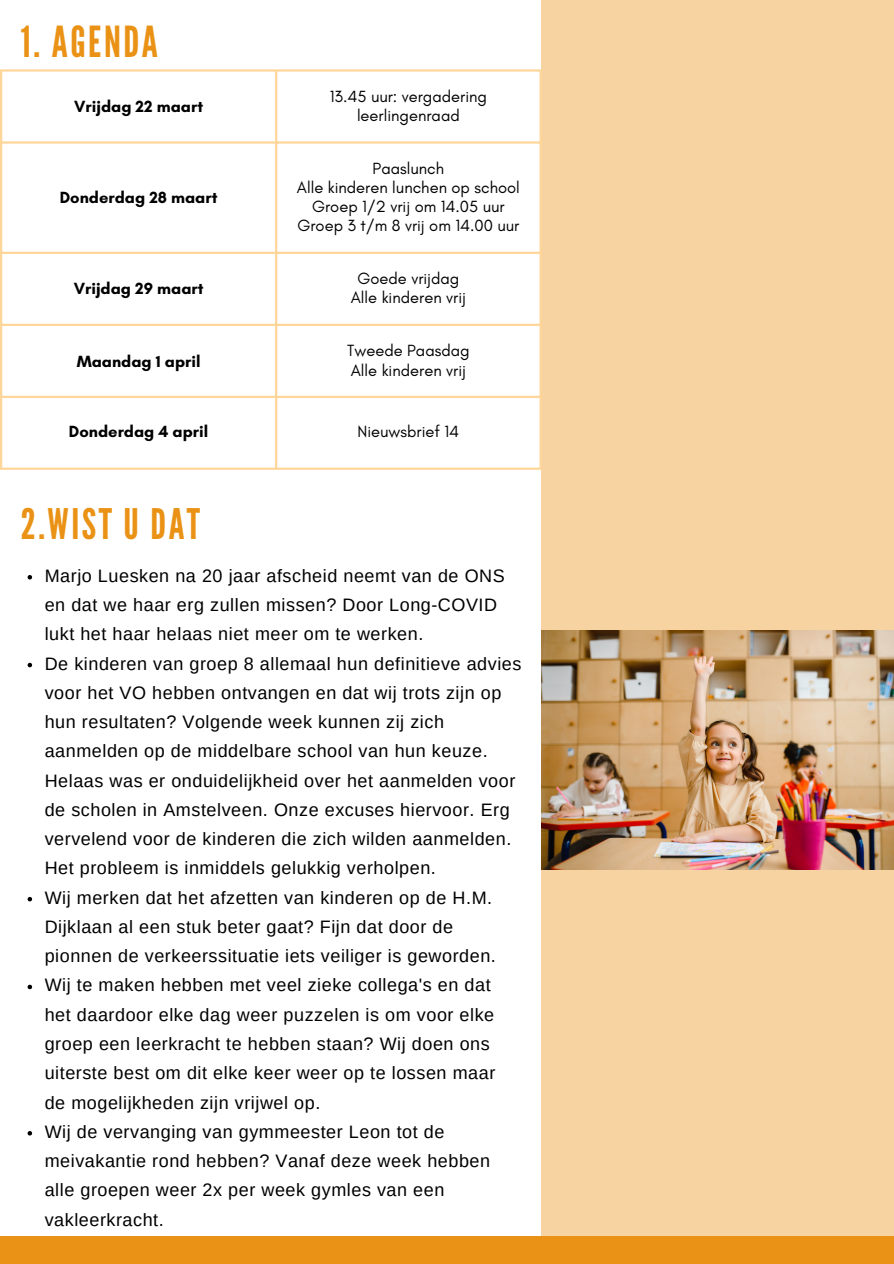
<style>
.page{position:relative;width:894px;height:1264px;background:#fff}
.page>*{position:absolute;margin:0;border:0;box-sizing:border-box;transform-origin:0 0}
.t1{font:42.75px "League Gothic";letter-spacing:.06em;color:#ea9215}
.t2{font:42px "League Gothic";letter-spacing:.06em;color:#ea9215}
.t3{font:18px/29.2px "Arimo";letter-spacing:.03em;color:#000}
.t4{font:16.5px/19.2px "Glacial Indifference";color:#000;text-align:center}
.t5{font:700 16.5px "Glacial Indifference";color:#000}
</style>
<div class="page">
<div style="left:541px;top:0;width:352px;height:1263px;background:#f6d3a1"></div>
<div style="left:0;top:1236px;width:893px;height:27px;background:#ea9215"></div>
<hr style="left:0;top:72px;width:2px;height:395px;background:#ffd699">
<hr style="left:275px;top:72px;width:2px;height:395px;background:#ffd699">
<hr style="left:539px;top:72px;width:2px;height:395px;background:#ffd699">
<hr style="left:0;top:69px;width:541px;height:3px;background:#ffd699">
<hr style="left:0;top:141px;width:541px;height:3px;background:#ffd699">
<hr style="left:0;top:252px;width:541px;height:2px;background:#ffd699">
<hr style="left:0;top:324px;width:541px;height:2px;background:#ffd699">
<hr style="left:0;top:396px;width:541px;height:2px;background:#ffd699">
<hr style="left:0;top:467px;width:541px;height:3px;background:#ffd699">
<img style="left:541px;top:631px;width:352px;height:238px">
<svg style="left:28px;top:575px;width:4px;height:4px"></svg>
<svg style="left:28px;top:662px;width:4px;height:5px"></svg>
<svg style="left:28px;top:896px;width:4px;height:5px"></svg>
<svg style="left:28px;top:984px;width:4px;height:5px"></svg>
<svg style="left:28px;top:1131px;width:4px;height:4px"></svg>
<h1 class="t1" style="left:21px;top:17px;width:139px">1. AGENDA</h1>
<p class="t5" style="left:74px;top:96px;width:130px">Vrijdag 22 maart</p>
<p class="t4" style="left:329px;top:87px;width:159px">13.45 uur: vergadering leerlingenraad</p>
<p class="t5" style="left:60px;top:188px;width:159px">Donderdag 28 maart</p>
<p class="t4" style="left:297px;top:159px;width:224px">Paaslunch<br>Alle kinderen lunchen op school<br>Groep 1/2 vrij om 14.05 uur<br>Groep 3 t/m 8 vrij om 14.00 uur</p>
<p class="t5" style="left:74px;top:279px;width:131px">Vrijdag 29 maart</p>
<p class="t4" style="left:351px;top:269px;width:117px">Goede vrijdag<br>Alle kinderen vrij</p>
<p class="t5" style="left:77px;top:351px;width:125px">Maandag 1 april</p>
<p class="t4" style="left:347px;top:341px;width:124px;text-align:left">Tweede Paasdag<br>Alle kinderen vrij</p>
<p class="t5" style="left:69px;top:422px;width:141px">Donderdag 4 april</p>
<p class="t4" style="left:357px;top:422px;width:103px">Nieuwsbrief 14</p>
<h2 class="t2" style="left:21px;top:500px;width:181px">2.WIST U DAT</h2>
<p class="t3" style="left:45px;top:561px;width:478px">Marjo Luesken na 20 jaar afscheid neemt van de ONS en dat we haar erg zullen missen? Door Long-COVID lukt het haar helaas niet meer om te werken.<br>De kinderen van groep 8 allemaal hun definitieve advies voor het VO hebben ontvangen en dat wij trots zijn op hun resultaten? Volgende week kunnen zij zich aanmelden op de middelbare school van hun keuze.<br>Helaas was er onduidelijkheid over het aanmelden voor de scholen in Amstelveen. Onze excuses hiervoor. Erg vervelend voor de kinderen die zich wilden aanmelden.<br>Het probleem is inmiddels gelukkig verholpen.<br>Wij merken dat het afzetten van kinderen op de H.M.<br>Dijklaan al een stuk beter gaat? Fijn dat door de pionnen de verkeerssituatie iets veiliger is geworden.<br>Wij te maken hebben met veel zieke collega's en dat<br>het daardoor elke dag weer puzzelen is om voor elke groep een leerkracht te hebben staan? Wij doen ons uiterste best om dit elke keer weer op te lossen maar<br>de mogelijkheden zijn vrijwel op.<br>Wij de vervanging van gymmeester Leon tot de meivakantie rond hebben? Vanaf deze week hebben alle groepen weer 2x per week gymles van een vakleerkracht.</p>
</div>
